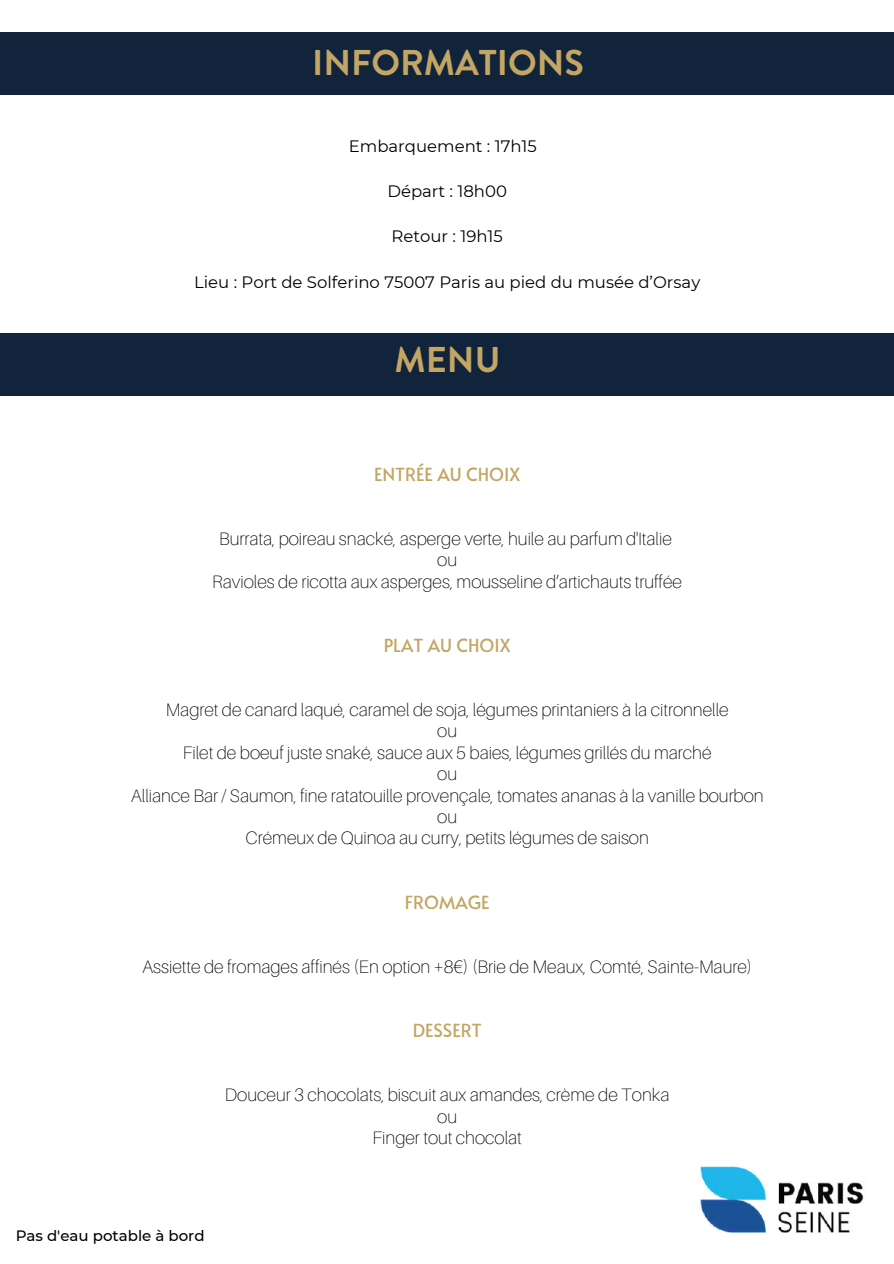
<style>
.page{position:relative;width:894px;height:1264px;background:#fff}
.page>*{position:absolute;margin:0;border:0;box-sizing:border-box;transform-origin:0 0}
.t1{font:700 35.85px "Brandon Grotesque";color:#c3a564}
.t2{font:100 18px/21.5px "Aileron";color:#000;text-align:center}
.t3{font:18px "Alata";color:#c3a564}
.t4{font:16.5px "Montserrat";color:#000}
.t5{font:500 15px "Montserrat";color:#000}
</style>
<div class="page">
<img style="left:700px;top:1166px;width:165px;height:67px">
<div style="left:0;top:32px;width:892px;height:63px;background:#12243c"></div>
<div style="left:0;top:333px;width:892px;height:63px;background:#12243c"></div>
<h1 class="t1" style="left:312px;top:37px;width:273px">INFORMATIONS</h1>
<p class="t4" style="left:349px;top:136px;width:189px">Embarquement : 17h15</p>
<p class="t4" style="left:387px;top:181px;width:121px">Départ : 18h00</p>
<p class="t4" style="left:391px;top:226px;width:113px">Retour : 19h15</p>
<p class="t4" style="left:194px;top:271px;width:507px">Lieu : Port de Solferino 75007 Paris au pied du musée d’Orsay</p>
<h1 class="t1" style="left:394px;top:334px;width:107px">MENU</h1>
<p class="t3" style="left:374px;top:461px;width:148px">ENTRÉE AU CHOIX</p>
<p class="t2" style="left:212px;top:527px;width:471px">Burrata, poireau snacké, asperge verte, huile au parfum d'Italie ou<br>Ravioles de ricotta aux asperges, mousseline d’artichauts truffée</p>
<p class="t3" style="left:383px;top:632px;width:128px">PLAT AU CHOIX</p>
<p class="t2" style="left:131px;top:698px;width:634px">Magret de canard laqué, caramel de soja, légumes printaniers à la citronnelle<br>ou<br>Filet de boeuf juste snaké, sauce aux 5 baies, légumes grillés du marché<br>ou<br>Alliance Bar / Saumon, fine ratatouille provençale, tomates ananas à la vanille bourbon ou<br>Crémeux de Quinoa au curry, petits légumes de saison</p>
<p class="t3" style="left:405px;top:888px;width:86px">FROMAGE</p>
<p class="t2" style="left:142px;top:955px;width:611px">Assiette de fromages affinés (En option +8€) (Brie de Meaux, Comté, Sainte-Maure)</p>
<p class="t3" style="left:412px;top:1017px;width:70px">DESSERT</p>
<p class="t2" style="left:225px;top:1083px;width:446px">Douceur 3 chocolats, biscuit aux amandes, crème de Tonka ou<br>Finger tout chocolat</p>
<p class="t5" style="left:16px;top:1226px;width:190px">Pas d'eau potable à bord</p>
</div>
